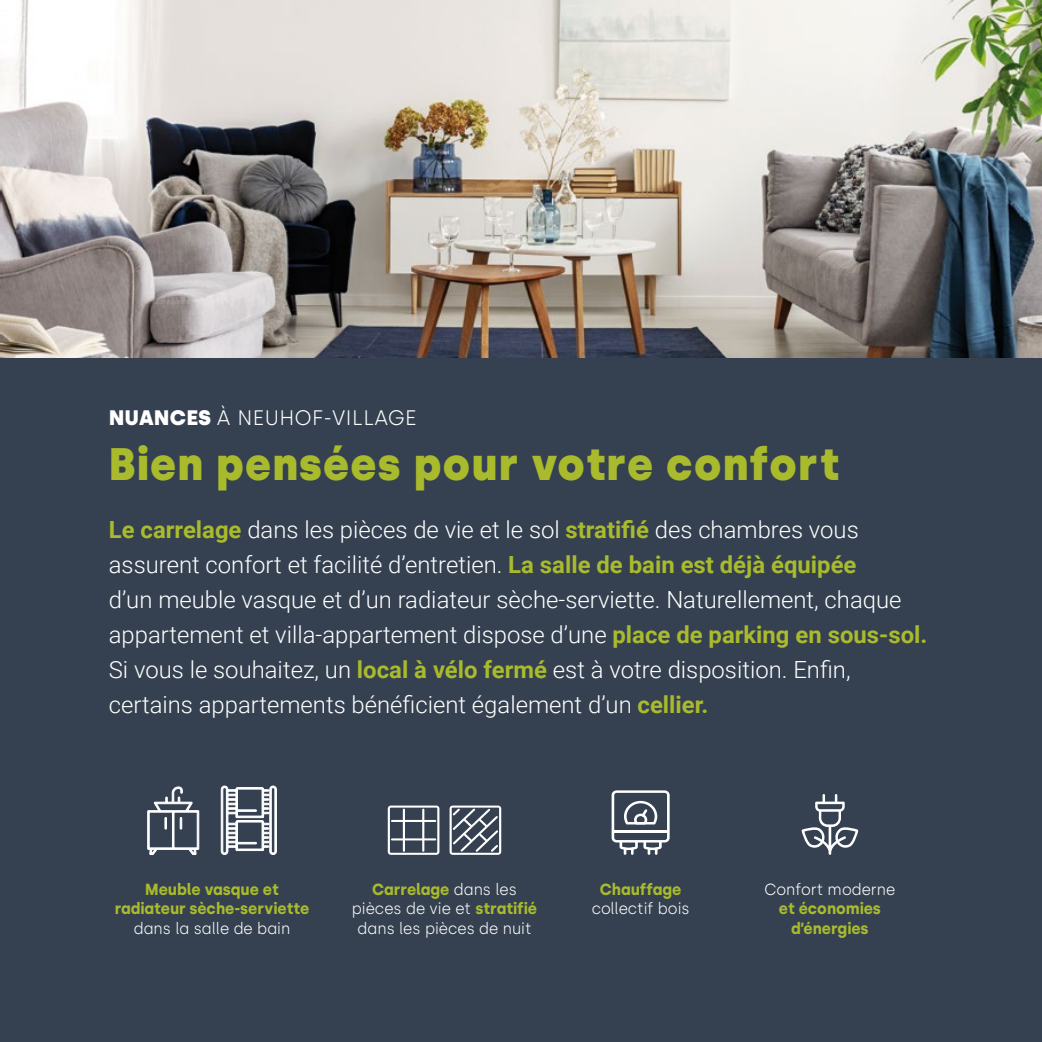
<style>
.page{position:relative;width:1042px;height:1042px;background:#fff}
.page>*{position:absolute;margin:0;border:0;box-sizing:border-box;transform-origin:0 0}
.t1{font:900 45.5px "Silka";letter-spacing:.03em;color:#a9bb2c;scale:.94 1}
.t2{font:300 23.62px/35px "Roboto";color:#fff}
.t3{font:300 21px "Silka";letter-spacing:.02em;color:#fff}
.t4{font:300 16.1px/19.9px "Silka";color:#fff;text-align:center;scale:.94 1}
.t5{font:700 16.1px/19.9px "Silka";color:#a9bb2c;text-align:center;scale:.94 1}
.s1{font-weight:900}
.s2{font-weight:700;color:#a9bb2c}
</style>
<div class="page">
<div style="left:0;top:357px;width:1042px;height:685px;background:#354151"></div>
<img style="left:0;top:0;width:1042px;height:357px">
<svg style="left:801px;top:794px;width:57px;height:61px"></svg>
<svg style="left:388px;top:805px;width:51px;height:50px"></svg>
<svg style="left:449px;top:805px;width:52px;height:50px"></svg>
<svg style="left:221px;top:785px;width:56px;height:70px"></svg>
<svg style="left:147px;top:786px;width:52px;height:69px"></svg>
<svg style="left:611px;top:790px;width:58px;height:65px"></svg>
<p class="t3" style="left:109px;top:406px;width:309px"><span class="s1">NUANCES</span> À NEUHOF-VILLAGE</p>
<h1 class="t1" style="left:109px;top:437px;width:778px">Bien pensées pour votre confort</h1>
<p class="t2" style="left:109px;top:511px;width:820px"><span class="s2">Le carrelage</span> dans les pièces de vie et le sol <span class="s2">stratifié</span> des chambres vous assurent confort et facilité d’entretien. <span class="s2">La salle de bain est déjà équipée<br></span>d’un meuble vasque et d’un radiateur sèche-serviette. Naturellement, chaque appartement et villa-appartement dispose d’une <span class="s2">place de parking en sous-sol.<br></span>Si vous le souhaitez, un <span class="s2">local à vélo fermé</span> est à votre disposition. Enfin, certains appartements bénéficient également d’un <span class="s2">cellier.</span></p>
<p class="t5" style="left:115px;top:879px;width:209px">Meuble vasque et radiateur sèche-serviette</p>
<p class="t4" style="left:134px;top:919px;width:168px">dans la salle de bain</p>
<p class="t4" style="left:352px;top:879px;width:198px"><span class="s2">Carrelage</span> dans les pièces de vie et <span class="s2">stratifié </span>dans les pièces de nuit</p>
<p class="t5" style="left:600px;top:879px;width:88px">Chauffage</p>
<p class="t4" style="left:592px;top:899px;width:106px">collectif bois</p>
<p class="t4" style="left:764px;top:879px;width:141px">Confort moderne</p>
<p class="t5" style="left:779px;top:899px;width:110px">et économies d’énergies</p>
</div>
